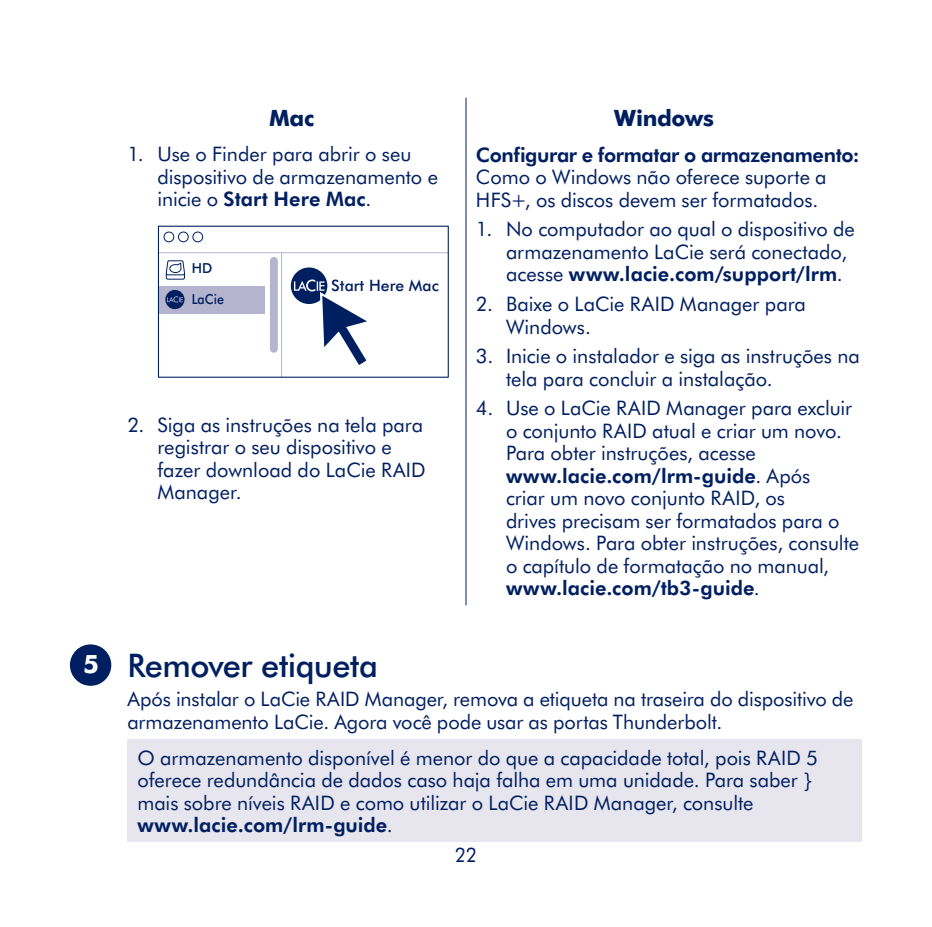
<style>
.page{position:relative;width:932px;height:927px;background:#fff}
.page>*{position:absolute;margin:0;border:0;box-sizing:border-box;transform-origin:0 0}
.t1{font:500 32.5px "Futura BT";letter-spacing:-.02em;color:#001f61}
.t2{font:700 22.5px "Futura BT";letter-spacing:-.015em;color:#001f61}
.t3{font:20px/22.5px "Futura BT";color:#001f61}
.t4{font:800 20px "Futura BT";letter-spacing:-.02em;color:#001f61}
.t5{font:20px "Futura BT";color:#001f61;scale:.95 1}
.t6{font:500 15.75px "Futura BT";color:#001f61}
.t7{font:500 13.75px "Futura BT";color:#001f61;scale:.9 1}
.t8{font:500 13.75px "Futura BT";color:#001f61}
.s1{font-weight:800}
.s2{font-weight:700;font-size:25.25px;color:#fff}
</style>
<div class="page">
<hr style="left:465px;top:98px;width:1px;height:38px;background:#001f61">
<hr style="left:465px;top:136px;width:1px;height:469px;background:#001f61">
<div style="left:158px;top:286px;width:107px;height:27px;background:#b4b4ce"></div>
<hr style="left:158px;top:252px;width:290px;height:1px;background:#b4b4ce">
<hr style="left:281px;top:253px;width:1px;height:124px;background:#b4b4ce">
<svg style="left:291px;top:267px;width:76px;height:98px"></svg>
<div style="left:270px;top:257px;width:8px;height:96px;background:#b4b4ce;border-radius:4px"></div>
<div style="left:164px;top:232px;width:10px;height:10px;border:1px solid #001f61;border-radius:50%"></div>
<div style="left:178px;top:232px;width:11px;height:10px;border:1px solid #001f61;border-radius:50%"></div>
<div style="left:192px;top:232px;width:11px;height:10px;border:1px solid #001f61;border-radius:50%"></div>
<div style="left:158px;top:226px;width:291px;height:152px;border:1px solid #001f61"></div>
<svg style="left:165px;top:260px;width:20px;height:49px"></svg>
<div style="left:70px;top:644px;width:41px;height:42px;background:#001f61;border-radius:50%"></div>
<div style="left:127px;top:739px;width:735px;height:103px;background:#e7e5ee"></div>
<p class="t2" style="left:269px;top:104px;width:47px">Mac</p>
<p class="t2" style="left:614px;top:104px;width:101px">Windows</p>
<p class="t3" style="left:157px;top:142px;width:282px;text-indent:-30px">1. Use o Finder para abrir o seu dispositivo de armazenamento e inicie o <span class="s1">Start Here Mac</span>.</p>
<p class="t4" style="left:476px;top:142px;width:385px">Configurar e formatar o armazenamento:</p>
<p class="t3" style="left:476px;top:166px;width:352px">Como o Windows não oferece suporte a<br>HFS+, os discos devem ser formatados.</p>
<p class="t3" style="left:506px;top:218px;width:350px;text-indent:-30px">1. No computador ao qual o dispositivo de armazenamento LaCie será conectado, acesse <span class="s1">www.lacie.com/support/lrm</span>.</p>
<p class="t3" style="left:506px;top:292px;width:301px;text-indent:-30px">2. Baixe o LaCie RAID Manager para<br>Windows.</p>
<p class="t3" style="left:506px;top:344px;width:355px;text-indent:-30px">3. Inicie o instalador e siga as instruções na tela para concluir a instalação.</p>
<p class="t3" style="left:506px;top:397px;width:355px;text-indent:-30px">4. Use o LaCie RAID Manager para excluir o conjunto RAID atual e criar um novo.<br>Para obter instruções, acesse <span class="s1">www.lacie.com/lrm-guide</span>. Após<br>criar um novo conjunto RAID, os<br>drives precisam ser formatados para o Windows. Para obter instruções, consulte o capítulo de formatação no manual, <span class="s1">www.lacie.com/tb3-guide</span>.</p>
<p class="t8" style="left:192px;top:260px;width:22px">HD</p>
<p class="t6" style="left:331px;top:276px;width:109px">Start Here Mac</p>
<p class="t7" style="left:192px;top:291px;width:37px">LaCie</p>
<p class="t3" style="left:157px;top:413px;width:270px;text-indent:-30px">2. Siga as instruções na tela para registrar o seu dispositivo e fazer download do LaCie RAID<br>Manager.</p>
<h1 class="t1" style="left:83px;top:645px;width:296px"><span class="s2">5</span> Remover etiqueta</h1>
<p class="t3" style="left:127px;top:687px;width:727px">Após instalar o LaCie RAID Manager, remova a etiqueta na traseira do dispositivo de armazenamento LaCie. Agora você pode usar as portas Thunderbolt.</p>
<p class="t3" style="left:137px;top:746px;width:682px">O armazenamento disponível é menor do que a capacidade total, pois RAID 5 oferece redundância de dados caso haja falha em uma unidade. Para saber } mais sobre níveis RAID e como utilizar o LaCie RAID Manager, consulte <span class="s1">www.lacie.com/lrm-guide</span>.</p>
<p class="t5" style="left:455px;top:842px;width:25px">22</p>
</div>
